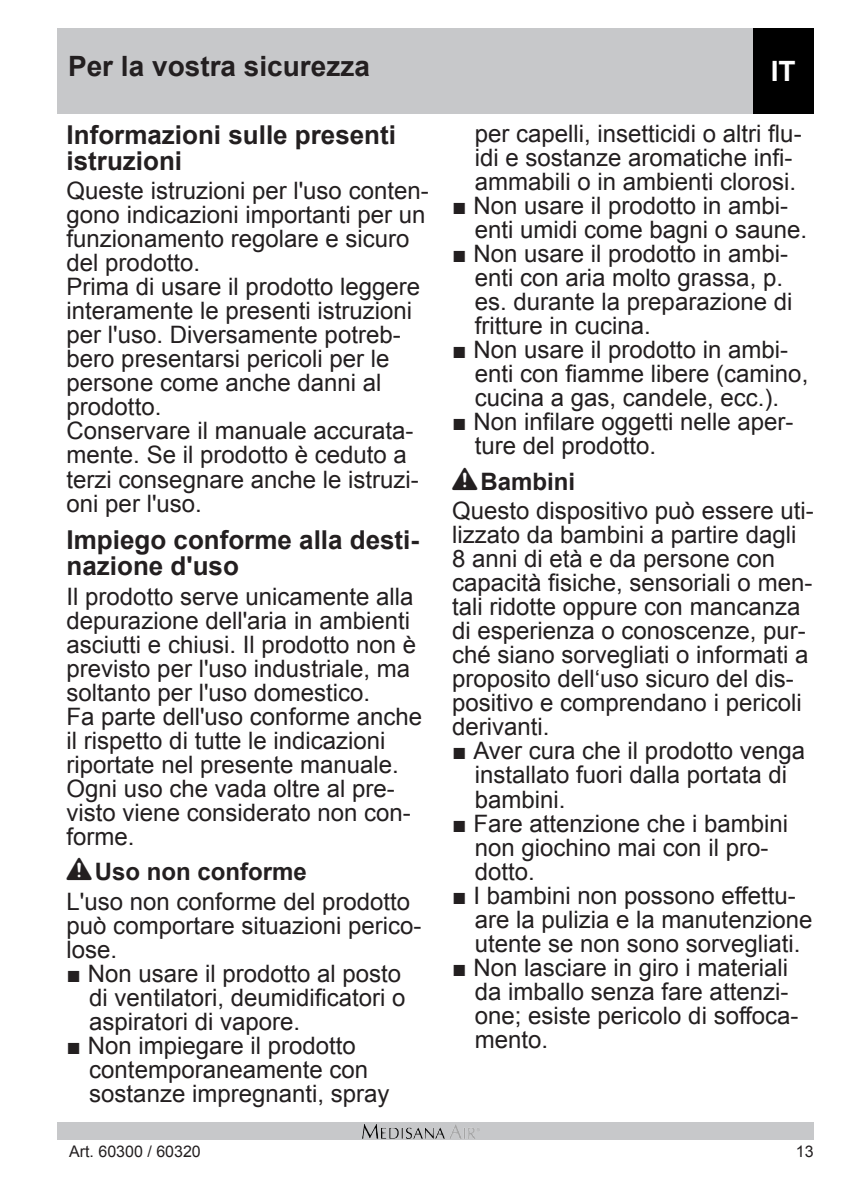
<style>
.page{position:relative;width:842px;height:1191px;background:#fff}
.page>*{position:absolute;margin:0;border:0;box-sizing:border-box;transform-origin:0 0}
.Ü_Head_rechts{font:700 28px "Arial";color:#231f20}
.Ü_Head_Sprache{font:700 28px "Arial";color:#fff}
.Sicherheit_Überschri{font:700 26px/26px "Arial";color:#231f20}
.Sicherheit_Groß{font:24px/24px "Arial";color:#231f20}
.Sicherheit_Überschri-2{font:700 24px "Arial";color:#231f20}
.t1{font:16px "Arial";color:#231f20}
.s1{font-family:"Warnzeichen";font-weight:400}
</style>
<div class="page">
<div style="left:57px;top:28px;width:757px;height:85px;background:#c7c8ca"></div>
<div style="left:57px;top:1123px;width:757px;height:17px;background:#c7c8ca"></div>
<img style="left:363px;top:1124px;width:116px;height:14px">
<div style="left:753px;top:29px;width:61px;height:85px;background:#000"></div>
<p class="Ü_Head_rechts" style="left:68px;top:47px;width:303px">Per la vostra sicurezza</p>
<p class="Ü_Head_Sprache" style="left:771px;top:53px;width:26px">IT</p>
<p class="Sicherheit_Überschri" style="left:67px;top:122px;width:331px">Informazioni sulle presenti istruzioni</p>
<p class="Sicherheit_Groß" style="left:67px;top:179px;width:364px">Queste istruzioni per l'uso conten&shy;gono indicazioni importanti per un funzionamento regolare e sicuro del prodotto.</p>
<p class="Sicherheit_Groß" style="left:67px;top:275px;width:355px">Prima di usare il prodotto leggere interamente le presenti istruzioni per l'uso. Diversamente potreb&shy;bero presentarsi pericoli per le persone come anche danni al prodotto.</p>
<p class="Sicherheit_Groß" style="left:67px;top:419px;width:354px">Conservare il manuale accurata&shy;mente. Se il prodotto è ceduto a terzi consegnare anche le istruzi&shy;oni per l'uso.</p>
<p class="Sicherheit_Überschri" style="left:67px;top:527px;width:354px">Impiego conforme alla desti&shy;nazione d'uso</p>
<p class="Sicherheit_Groß" style="left:67px;top:584px;width:351px">Il prodotto serve unicamente alla depurazione dell'aria in ambienti asciutti e chiusi. Il prodotto non è previsto per l'uso industriale, ma soltanto per l'uso domestico.</p>
<p class="Sicherheit_Groß" style="left:67px;top:704px;width:357px">Fa parte dell'uso conforme anche il rispetto di tutte le indicazioni riportate nel presente manuale.<br>Ogni uso che vada oltre al pre&shy;visto viene considerato non con&shy;forme.</p>
<p class="Sicherheit_Überschri-2" style="left:67px;top:855px;width:242px"><span class="s1">L</span>Uso non conforme</p>
<p class="Sicherheit_Groß" style="left:67px;top:889px;width:356px">L'uso non conforme del prodotto può comportare situazioni perico&shy;lose.</p>
<p class="Sicherheit_Groß" style="left:89px;top:961px;width:318px;text-indent:-23px">■ Non usare il prodotto al posto di ventilatori, deumidificatori o aspiratori di vapore.</p>
<p class="Sicherheit_Groß" style="left:89px;top:1033px;width:302px;text-indent:-23px">■ Non impiegare il prodotto contemporaneamente con sostanze impregnanti, spray</p>
<p class="Sicherheit_Groß" style="left:475px;top:122px;width:328px">per capelli, insetticidi o altri flu&shy;idi e sostanze aromatiche infi&shy;ammabili o in ambienti clorosi.</p>
<p class="Sicherheit_Groß" style="left:475px;top:194px;width:334px;text-indent:-23px">■ Non usare il prodotto in ambi&shy;enti umidi come bagni o saune.</p>
<p class="Sicherheit_Groß" style="left:475px;top:242px;width:319px;text-indent:-23px">■ Non usare il prodotto in ambi&shy;enti con aria molto grassa, p. es. durante la preparazione di fritture in cucina.</p>
<p class="Sicherheit_Groß" style="left:475px;top:338px;width:335px;text-indent:-23px">■ Non usare il prodotto in ambi&shy;enti con fiamme libere (camino, cucina a gas, candele, ecc.).</p>
<p class="Sicherheit_Groß" style="left:475px;top:410px;width:320px;text-indent:-23px">■ Non infilare oggetti nelle aper&shy;ture del prodotto.</p>
<p class="Sicherheit_Überschri-2" style="left:452px;top:465px;width:124px"><span class="s1">L</span>Bambini</p>
<p class="Sicherheit_Groß" style="left:452px;top:499px;width:363px">Questo dispositivo può essere uti&shy;lizzato da bambini a partire dagli<br>8 anni di età e da persone con capacità fisiche, sensoriali o men&shy;tali ridotte oppure con mancanza di esperienza o conoscenze, pur&shy;ché siano sorvegliati o informati a proposito dell‘uso sicuro del dis&shy;positivo e comprendano i pericoli derivanti.</p>
<p class="Sicherheit_Groß" style="left:475px;top:739px;width:332px;text-indent:-23px">■ Aver cura che il prodotto venga installato fuori dalla portata di bambini.</p>
<p class="Sicherheit_Groß" style="left:475px;top:811px;width:315px;text-indent:-23px">■ Fare attenzione che i bambini non giochino mai con il pro&shy;dotto.</p>
<p class="Sicherheit_Groß" style="left:475px;top:883px;width:339px;text-indent:-23px">■ I bambini non possono effettu&shy;are la pulizia e la manutenzione utente se non sono sorvegliati.</p>
<p class="Sicherheit_Groß" style="left:475px;top:955px;width:325px;text-indent:-23px">■ Non lasciare in giro i materiali da imballo senza fare attenzi&shy;one; esiste pericolo di soffoca&shy;mento.</p>
<p class="t1" style="left:69px;top:1141px;width:133px">Art. 60300 / 60320</p>
<p class="t1" style="left:796px;top:1141px;width:19px">13</p>
</div>
